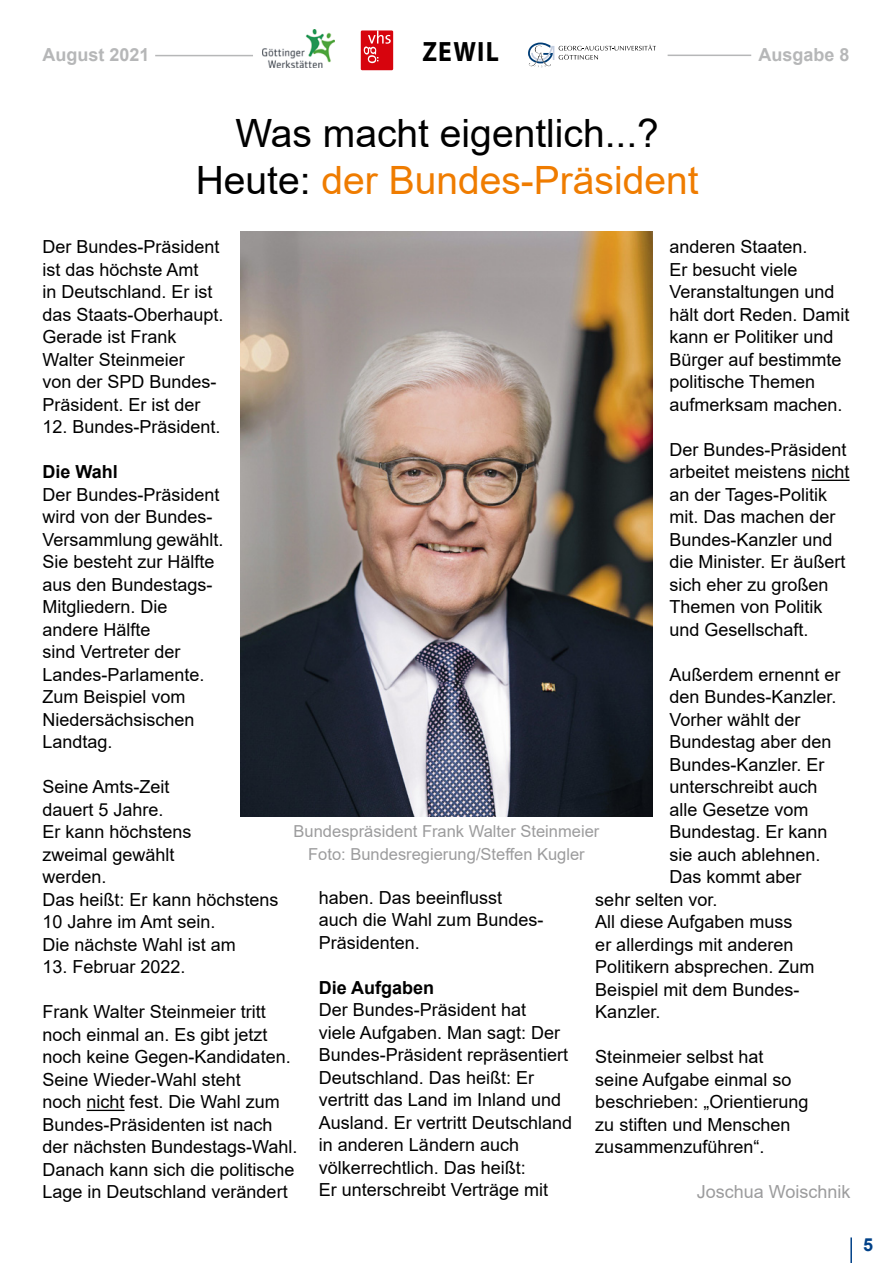
<style>
.page{position:relative;width:893px;height:1263px;background:#fff}
.page>*{position:absolute;margin:0;border:0;box-sizing:border-box;transform-origin:0 0}
.t1{font:39px/46.8px "Arial";color:#000;text-align:center}
.t2{font:700 28.05px "Myriad Pro";letter-spacing:.05em;color:#000;scale:.91 1}
.t3{font:18px/22.5px "Arial";color:#000}
.t4{font:700 18px "Arial";color:#000}
.t5{font:700 18px "Arial";color:#b6b7b8}
.t6{font:18px "Arial";color:#9c9c9d}
.t7{font:700 18px "Arial";color:#004188}
.t8{font:16.5px/22.5px "Arial";color:#9c9c9d;text-align:center}
.s1{color:#ef7c00}
</style>
<div class="page">
<hr style="left:850px;top:1237px;width:2px;height:26px;background:#004188">
<hr style="left:87px;top:1110px;width:38px;height:1px;background:#000">
<hr style="left:811px;top:480px;width:38px;height:1px;background:#000">
<hr style="left:155px;top:55px;width:98px;height:1px;background:#b6b7b8">
<hr style="left:668px;top:55px;width:83px;height:1px;background:#b6b7b8">
<svg style="left:528px;top:42px;width:128px;height:25px"></svg>
<img style="left:263px;top:30px;width:71px;height:37px">
<div style="left:361px;top:31px;width:32px;height:39px;background:#d7040d"></div>
<svg style="left:364px;top:31px;width:27px;height:32px"></svg>
<img style="left:241px;top:232px;width:411px;height:585px">
<p class="t5" style="left:43px;top:42px;width:109px">August 2021</p>
<h2 class="t2" style="left:422px;top:33px;width:86px">ZEWIL</h2>
<p class="t5" style="left:758px;top:42px;width:93px">Ausgabe 8</p>
<h1 class="t1" style="left:196px;top:110px;width:504px">Was macht eigentlich...?<br>Heute: <span class="s1">der Bundes-Präsident</span></h1>
<p class="t3" style="left:669px;top:236px;width:182px">anderen Staaten.<br>Er besucht viele<br>Veranstaltungen und hält dort Reden. Damit kann er Politiker und<br>Bürger auf bestimmte politische Themen aufmerksam machen.</p>
<p class="t3" style="left:669px;top:438px;width:182px">Der Bundes-Präsident arbeitet meistens nicht an der Tages-Politik mit. Das machen der<br>Bundes-Kanzler und die Minister. Er äußert sich eher zu großen<br>Themen von Politik und Gesellschaft.</p>
<p class="t3" style="left:669px;top:663px;width:173px">Außerdem ernennt er</p>
<p class="t3" style="left:669px;top:686px;width:169px">den Bundes-Kanzler.</p>
<p class="t3" style="left:669px;top:708px;width:133px">Vorher wählt der</p>
<p class="t3" style="left:669px;top:731px;width:164px">Bundestag aber den</p>
<p class="t3" style="left:669px;top:753px;width:157px">Bundes-Kanzler. Er</p>
<p class="t3" style="left:669px;top:776px;width:150px">unterschreibt auch</p>
<p class="t3" style="left:669px;top:798px;width:141px">alle Gesetze vom</p>
<p class="t3" style="left:669px;top:821px;width:160px">Bundestag. Er kann</p>
<p class="t3" style="left:669px;top:843px;width:153px">sie auch ablehnen.</p>
<p class="t3" style="left:669px;top:866px;width:134px">Das kommt aber</p>
<p class="t3" style="left:595px;top:888px;width:124px">sehr selten vor.</p>
<p class="t3" style="left:595px;top:911px;width:199px">All diese Aufgaben muss</p>
<p class="t3" style="left:595px;top:933px;width:200px">er allerdings mit anderen</p>
<p class="t3" style="left:595px;top:956px;width:221px">Politikern absprechen. Zum</p>
<p class="t3" style="left:595px;top:978px;width:206px">Beispiel mit dem Bundes-</p>
<p class="t3" style="left:595px;top:1001px;width:67px">Kanzler.</p>
<p class="t3" style="left:595px;top:1046px;width:215px">Steinmeier selbst hat seine Aufgabe einmal so beschrieben: „Orientierung zu stiften und Menschen zusammenzuführen“.</p>
<p class="t6" style="left:697px;top:1180px;width:155px">Joschua Woischnik</p>
<p class="t3" style="left:43px;top:236px;width:182px">Der Bundes-Präsident ist das höchste Amt<br>in Deutschland. Er ist das Staats-Oberhaupt.<br>Gerade ist Frank<br>Walter Steinmeier<br>von der SPD Bundes-<br>Präsident. Er ist der</p>
<p class="t3" style="left:43px;top:416px;width:180px">12. Bundes-Präsident.</p>
<p class="t4" style="left:43px;top:459px;width:77px">Die Wahl</p>
<p class="t3" style="left:43px;top:483px;width:182px">Der Bundes-Präsident wird von der Bundes-<br>Versammlung gewählt.<br>Sie besteht zur Hälfte aus den Bundestags-<br>Mitgliedern. Die andere Hälfte<br>sind Vertreter der<br>Landes-Parlamente.<br>Zum Beispiel vom<br>Niedersächsischen<br>Landtag.</p>
<p class="t3" style="left:43px;top:776px;width:238px">Seine Amts-Zeit<br>dauert 5 Jahre.<br>Er kann höchstens<br>zweimal gewählt<br>werden.<br>Das heißt: Er kann höchstens<br>10 Jahre im Amt sein.<br>Die nächste Wahl ist am</p>
<p class="t3" style="left:43px;top:956px;width:145px">13. Februar 2022.</p>
<p class="t3" style="left:43px;top:1001px;width:257px">Frank Walter Steinmeier tritt noch einmal an. Es gibt jetzt noch keine Gegen-Kandidaten.<br>Seine Wieder-Wahl steht<br>noch nicht fest. Die Wahl zum<br>Bundes-Präsidenten ist nach der nächsten Bundestags-Wahl.<br>Danach kann sich die politische<br>Lage in Deutschland verändert</p>
<p class="t8" style="left:294px;top:820px;width:307px">Bundespräsident Frank Walter Steinmeier<br>Foto: Bundesregierung/Steffen Kugler</p>
<p class="t3" style="left:319px;top:886px;width:226px">haben. Das beeinflusst auch die Wahl zum Bundes-<br>Präsidenten.</p>
<p class="t4" style="left:319px;top:975px;width:117px">Die Aufgaben</p>
<p class="t3" style="left:319px;top:998px;width:255px">Der Bundes-Präsident hat<br>viele Aufgaben. Man sagt: Der<br>Bundes-Präsident repräsentiert<br>Deutschland. Das heißt: Er vertritt das Land im Inland und<br>Ausland. Er vertritt Deutschland in anderen Ländern auch völkerrechtlich. Das heißt:<br>Er unterschreibt Verträge mit</p>
<p class="t7" style="left:863px;top:1231px;width:12px">5</p>
</div>
